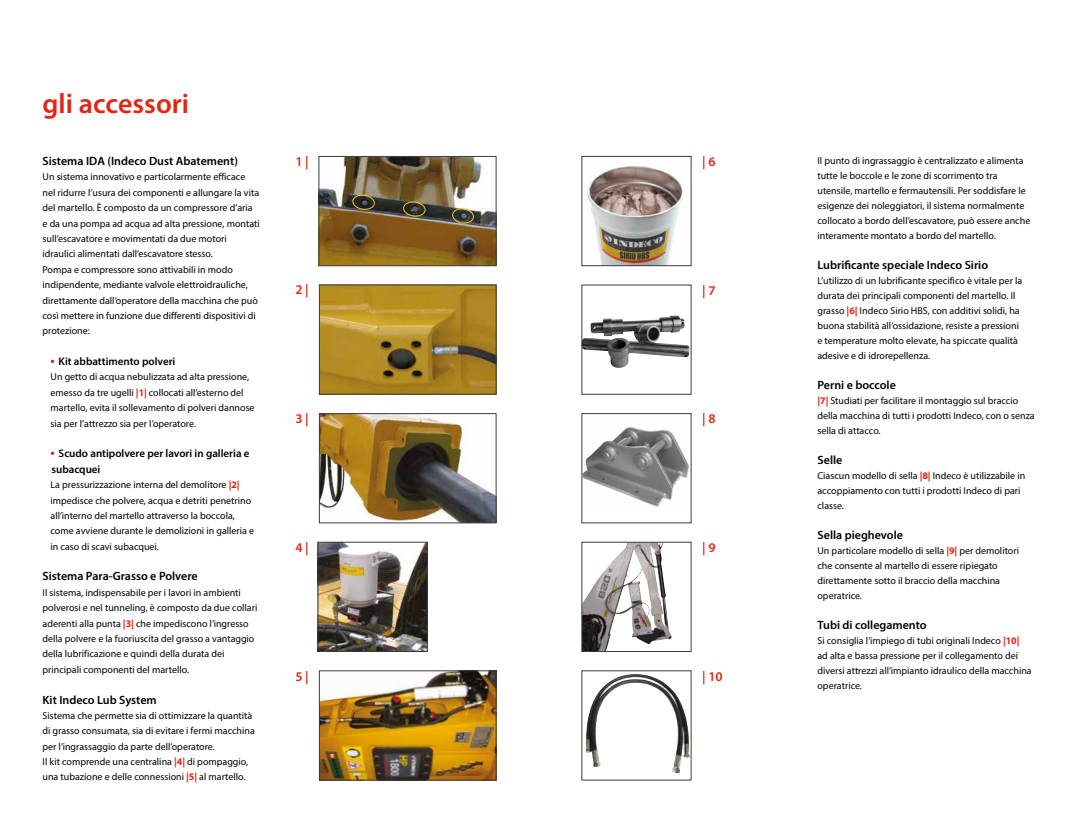
<style>
.page{position:relative;width:1078px;height:823px;background:#fff}
.page>*{position:absolute;margin:0;border:0;box-sizing:border-box;transform-origin:0 0}
.t1{font:600 28px "Myriad Pro";color:#e42313}
.t2{font:600 13.3px "Myriad Pro";color:#e42313}
.t3{font:600 12px "Myriad Pro";color:#000}
.t4{font:600 11px/15.4px "Myriad Pro";color:#000}
.t5{font:10px/15.4px "Myriad Pro";color:#000}
.s1{font-size:14px;color:#e42313}
.s2{font-weight:700;color:#e42313}
</style>
<div class="page">
<img style="left:321px;top:286px;width:173px;height:106px">
<img style="left:319px;top:543px;width:106px;height:106px">
<div style="left:317px;top:541px;width:110px;height:110px;border:1px solid #3b3c43"></div>
<img style="left:321px;top:672px;width:173px;height:105px">
<div style="left:319px;top:670px;width:177px;height:109px;border:1px solid #3b3c43"></div>
<img style="left:587px;top:165px;width:96px;height:99px">
<div style="left:581px;top:156px;width:110px;height:110px;border:1px solid #3b3c43"></div>
<img style="left:583px;top:315px;width:106px;height:53px">
<img style="left:583px;top:426px;width:106px;height:81px">
<img style="left:321px;top:415px;width:173px;height:106px">
<div style="left:319px;top:413px;width:177px;height:110px;border:1px solid #3b3c43"></div>
<img style="left:583px;top:543px;width:88px;height:106px">
<div style="left:581px;top:541px;width:110px;height:110px;border:1px solid #3b3c43"></div>
<img style="left:585px;top:674px;width:104px;height:99px">
<img style="left:320px;top:158px;width:174px;height:106px">
<div style="left:318px;top:156px;width:178px;height:110px;border:1px solid #3b3c43"></div>
<svg style="left:351px;top:193px;width:25px;height:17px"></svg>
<svg style="left:402px;top:200px;width:24px;height:17px"></svg>
<svg style="left:451px;top:207px;width:24px;height:17px"></svg>
<h1 class="t1" style="left:43px;top:85px;width:148px">gli accessori</h1>
<p class="t3" style="left:43px;top:153px;width:197px">Sistema IDA (Indeco Dust Abatement)</p>
<p class="t5" style="left:43px;top:169px;width:219px">Un sistema innovativo e particolarmente efficace nel ridurre l’usura dei componenti e allungare la vita del martello. È composto da un compressore d’aria e da una pompa ad acqua ad alta pressione, montati sull’escavatore e movimentati da due motori idraulici alimentati dall’escavatore stesso.<br>Pompa e compressore sono attivabili in modo indipendente, mediante valvole elettroidrauliche, direttamente dall’operatore della macchina che può così mettere in funzione due differenti dispositivi di protezione:</p>
<p class="t4" style="left:51px;top:353px;width:126px"><span class="s1">•</span> Kit abbattimento polveri</p>
<p class="t5" style="left:51px;top:369px;width:205px">Un getto di acqua nebulizzata ad alta pressione, emesso da tre ugelli <span class="s2">|1|</span> collocati all’esterno del martello, evita il sollevamento di polveri dannose sia per l’attrezzo sia per l’operatore.</p>
<p class="t4" style="left:51px;top:445px;width:200px"><span class="s1">•</span> Scudo antipolvere per lavori in galleria e subacquei</p>
<p class="t5" style="left:51px;top:476px;width:205px">La pressurizzazione interna del demolitore <span class="s2">|2| </span>impedisce che polvere, acqua e detriti penetrino all’interno del martello attraverso la boccola, come avviene durante le demolizioni in galleria e in caso di scavi subacquei.</p>
<p class="t3" style="left:43px;top:568px;width:157px">Sistema Para-Grasso e Polvere</p>
<p class="t5" style="left:43px;top:584px;width:216px">Il sistema, indispensabile per i lavori in ambienti polverosi e nel tunneling, è composto da due collari aderenti alla punta <span class="s2">|3|</span> che impediscono l’ingresso della polvere e la fuoriuscita del grasso a vantaggio della lubrificazione e quindi della durata dei principali componenti del martello.</p>
<p class="t3" style="left:43px;top:691px;width:116px">Kit Indeco Lub System</p>
<p class="t5" style="left:43px;top:707px;width:214px">Sistema che permette sia di ottimizzare la quantità di grasso consumata, sia di evitare i fermi macchina per l’ingrassaggio da parte dell’operatore.<br>Il kit comprende una centralina <span class="s2">|4|</span> di pompaggio, una tubazione e delle connessioni <span class="s2">|5|</span> al martello.</p>
<h2 class="t2" style="left:295px;top:153px;width:15px">1 |</h2>
<h2 class="t2" style="left:295px;top:281px;width:15px">2 |</h2>
<h2 class="t2" style="left:295px;top:410px;width:15px">3 |</h2>
<h2 class="t2" style="left:295px;top:538px;width:15px">4 |</h2>
<h2 class="t2" style="left:295px;top:667px;width:15px">5 |</h2>
<h2 class="t2" style="left:702px;top:153px;width:15px">| 6</h2>
<h2 class="t2" style="left:702px;top:281px;width:15px">| 7</h2>
<h2 class="t2" style="left:702px;top:410px;width:15px">| 8</h2>
<h2 class="t2" style="left:702px;top:538px;width:15px">| 9</h2>
<h2 class="t2" style="left:702px;top:667px;width:22px">| 10</h2>
<p class="t5" style="left:817px;top:152px;width:214px;line-height:15px">Il punto di ingrassaggio è centralizzato e alimenta tutte le boccole e le zone di scorrimento tra utensile, martello e fermautensili. Per soddisfare le esigenze dei noleggiatori, il sistema normalmente collocato a bordo dell’escavatore, può essere anche interamente montato a bordo del martello.</p>
<p class="t3" style="left:817px;top:257px;width:172px">Lubrificante speciale Indeco Sirio</p>
<p class="t5" style="left:817px;top:272px;width:206px;line-height:15px">L’utilizzo di un lubrificante specifico è vitale per la durata dei principali componenti del martello. Il grasso <span class="s2">|6|</span> Indeco Sirio HBS, con additivi solidi, ha buona stabilità all’ossidazione, resiste a pressioni e temperature molto elevate, ha spiccate qualità adesive e di idrorepellenza.</p>
<p class="t3" style="left:817px;top:377px;width:80px">Perni e boccole</p>
<p class="t5" style="left:817px;top:392px;width:219px;line-height:15px"><span class="s2">|7|</span> Studiati per facilitare il montaggio sul braccio della macchina di tutti i prodotti Indeco, con o senza sella di attacco.</p>
<p class="t3" style="left:817px;top:452px;width:26px">Selle</p>
<p class="t5" style="left:817px;top:467px;width:209px;line-height:15px">Ciascun modello di sella <span class="s2">|8|</span> Indeco è utilizzabile in accoppiamento con tutti i prodotti Indeco di pari classe.</p>
<p class="t3" style="left:817px;top:527px;width:87px">Sella pieghevole</p>
<p class="t5" style="left:817px;top:542px;width:203px;line-height:15px">Un particolare modello di sella <span class="s2">|9|</span> per demolitori che consente al martello di essere ripiegato direttamente sotto il braccio della macchina operatrice.</p>
<p class="t3" style="left:817px;top:617px;width:111px">Tubi di collegamento</p>
<p class="t5" style="left:817px;top:632px;width:216px;line-height:15px">Si consiglia l’impiego di tubi originali Indeco <span class="s2">|10| </span>ad alta e bassa pressione per il collegamento dei diversi attrezzi all’impianto idraulico della macchina operatrice.</p>
</div>
